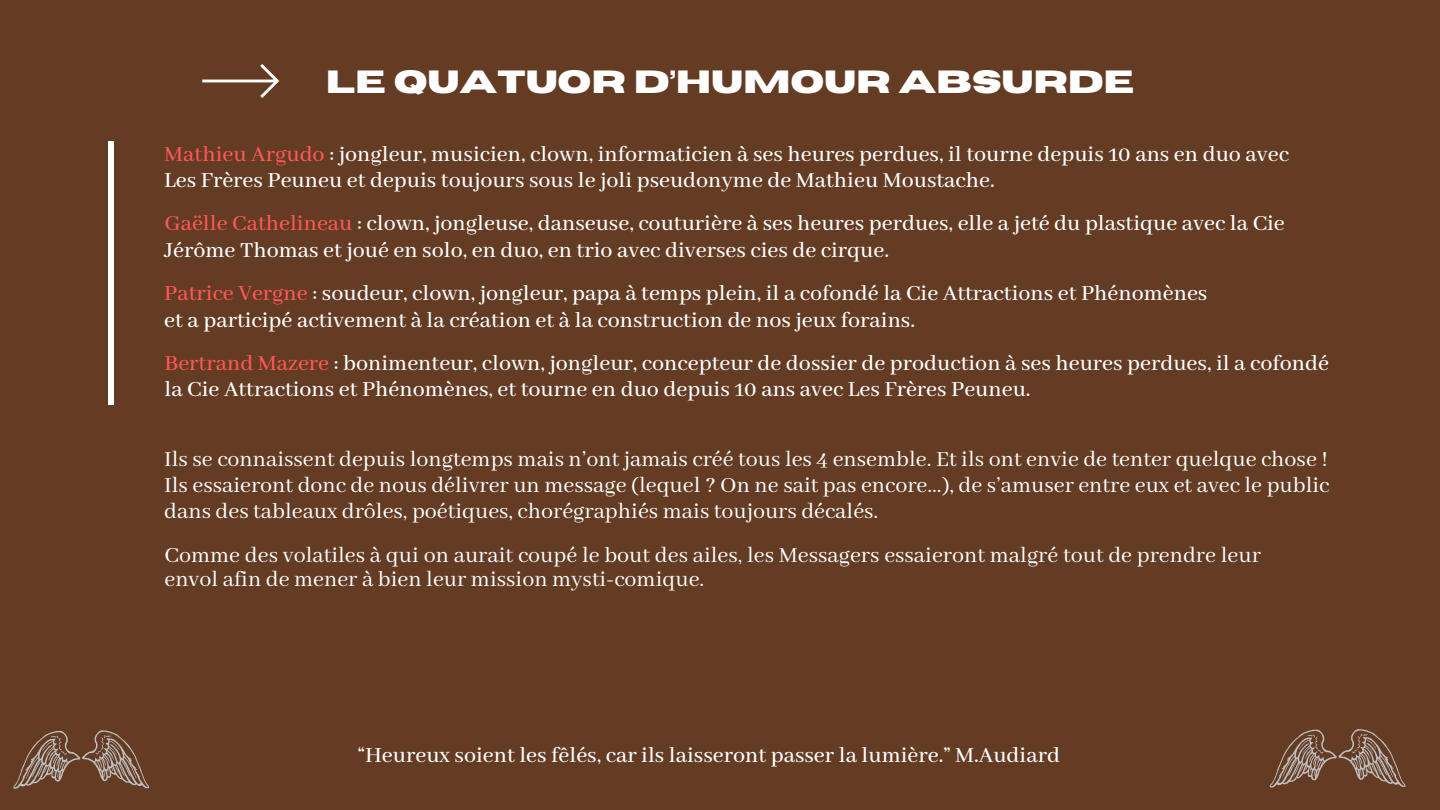
<style>
.page{position:relative;width:1440px;height:810px;background:#643b23}
.page>*{position:absolute;margin:0;border:0;box-sizing:border-box;transform-origin:0 0}
.t1{font:700 32px "Horizon";color:#fff}
.t2{font:500 24px/26.2px "Abhaya Libre";color:#fff}
.t3{font:24px/24px "Abhaya Libre";color:#fff}
.s1{color:#ff5757}
</style>
<div class="page">
<div style="left:109px;top:141px;width:5px;height:264px;background:#fff"></div>
<svg style="left:202px;top:64px;width:77px;height:34px"></svg>
<svg style="left:13px;top:730px;width:136px;height:59px"></svg>
<svg style="left:1269px;top:729px;width:137px;height:58px"></svg>
<p class="t1" style="left:326px;top:66px;width:810px">LE QUATUOR D’HUMOUR ABSURDE</p>
<h1 class="t2" style="left:164px;top:142px;width:1126px"><span class="s1">Mathieu Argudo</span> : jongleur, musicien, clown, informaticien à ses heures perdues, il tourne depuis 10 ans en duo avec<br>Les Frères Peuneu et depuis toujours sous le joli pseudonyme de Mathieu Moustache.</h1>
<h2 class="t2" style="left:164px;top:211px;width:1122px"><span class="s1">Gaëlle Cathelineau</span> : clown, jongleuse, danseuse, couturière à ses heures perdues, elle a jeté du plastique avec la Cie<br>Jérôme Thomas et joué en solo, en duo, en trio avec diverses cies de cirque.</h2>
<h2 class="t2" style="left:164px;top:281px;width:1045px"><span class="s1">Patrice Vergne</span> : soudeur, clown, jongleur, papa à temps plein, il a cofondé la Cie Attractions et Phénomènes et a participé activement à la création et à la construction de nos jeux forains.</h2>
<h2 class="t2" style="left:164px;top:351px;width:1166px"><span class="s1">Bertrand Mazere</span> : bonimenteur, clown, jongleur, concepteur de dossier de production à ses heures perdues, il a cofondé la Cie Attractions et Phénomènes, et tourne en duo depuis 10 ans avec Les Frères Peuneu.</h2>
<h2 class="t3" style="left:164px;top:448px;width:1165px">Ils se connaissent depuis longtemps mais n’ont jamais créé tous les 4 ensemble. Et ils ont envie de tenter quelque chose !</h2>
<p class="t3" style="left:164px;top:474px;width:1167px">Ils essaieront donc de nous délivrer un message (lequel ? On ne sait pas encore...), de s’amuser entre eux et avec le public</p>
<p class="t3" style="left:164px;top:500px;width:716px">dans des tableaux drôles, poétiques, chorégraphiés mais toujours décalés.</p>
<p class="t3" style="left:164px;top:544px;width:1098px">Comme des volatiles à qui on aurait coupé le bout des ailes, les Messagers essaieront malgré tout de prendre leur envol afin de mener à bien leur mission mysti-comique.</p>
<p class="t2" style="left:358px;top:743px;width:704px">“Heureux soient les fêlés, car ils laisseront passer la lumière.” M.Audiard</p>
</div>
